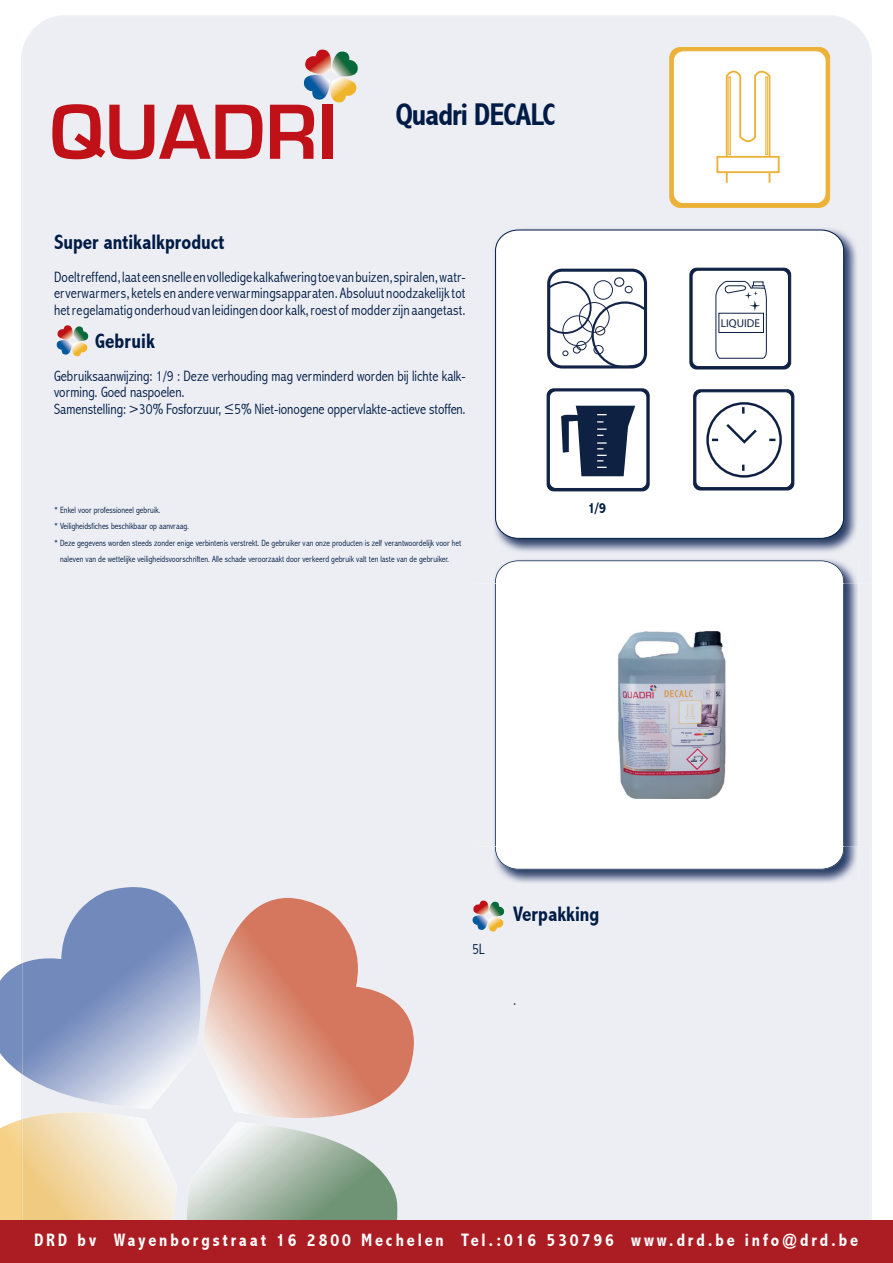
<style>
.page{position:relative;width:893px;height:1263px;background:#fff}
.page>*{position:absolute;margin:0;border:0;box-sizing:border-box;transform-origin:0 0}
.t1{font:700 81.15px "Eurostile";color:#c01119}
.t2{font:700 condensed 31.5px "Abadi";letter-spacing:-.03em;color:#001b45}
.t3{font:700 condensed 21px "Abadi";color:#001b45}
.t4{font:700 condensed 18px "Abadi";letter-spacing:.16em;color:#fff}
.t5{font:300 condensed 15px/16.5px "Abadi";color:#001b45;text-align:justify}
.t6{font:700 condensed 15px "Abadi";color:#001b45}
.t7{font:300 condensed 15px "Abadi";color:#231f20}
.t8{font:11.4px "Myriad Pro";color:#0e2143}
.t9{font:300 condensed 9px "Abadi";color:#001b45}
</style>
<div class="page">
<div style="left:21px;top:15px;width:851px;height:1205px;background:#eceef3"></div>
<img style="left:493px;top:227px;width:365px;height:326px">
<svg style="left:495px;top:229px;width:349px;height:310px"></svg>
<img style="left:493px;top:558px;width:365px;height:326px">
<svg style="left:495px;top:560px;width:349px;height:309px"></svg>
<svg style="left:470px;top:900px;width:37px;height:33px"></svg>
<svg style="left:397px;top:898px;width:17px;height:220px;background:#e5cdca"></svg>
<svg style="left:0;top:887px;width:397px;height:333px;background:#cabdbc"></svg>
<svg style="left:54px;top:325px;width:37px;height:33px"></svg>
<div style="left:549px;top:270px;width:96px;height:97px;background:#fff;border-radius:14px"></div>
<div style="left:547px;top:269px;width:100px;height:99px;border:3px solid #122349;border-radius:14px"></div>
<div style="left:614px;top:277px;width:10px;height:10px;border:1px solid #122349;border-radius:50%"></div>
<svg style="left:546px;top:280px;width:103px;height:89px"></svg>
<div style="left:693px;top:389px;width:101px;height:101px;border:1px solid #0e2143;border-radius:7px"></div>
<div style="left:696px;top:392px;width:96px;height:96px;background:#fff;border-radius:6px"></div>
<div style="left:696px;top:391px;width:96px;height:97px;border:1px solid #0e2143;border-radius:6px"></div>
<div style="left:706px;top:402px;width:76px;height:76px;border:2px solid #0e2143;border-radius:50%"></div>
<svg style="left:706px;top:407px;width:70px;height:69px"></svg>
<div style="left:547px;top:388px;width:102px;height:103px;border:1px solid #0e2143;border-radius:7px"></div>
<div style="left:549px;top:391px;width:98px;height:97px;background:#fff;border-radius:6px"></div>
<div style="left:549px;top:391px;width:98px;height:98px;border:1px solid #0e2143;border-radius:6px"></div>
<svg style="left:561px;top:406px;width:74px;height:71px"></svg>
<svg style="left:299px;top:50px;width:63px;height:55px;background:#bcb5ab"></svg>
<div style="left:0;top:1220px;width:893px;height:43px;background:#ac1d23"></div>
<div style="left:475px;top:584px;width:394px;height:262px;background:#eceef2"></div>
<img style="left:493px;top:584px;width:365px;height:262px">
<img style="left:495px;top:584px;width:349px;height:262px">
<div style="left:690px;top:268px;width:101px;height:101px;border:1px solid #0e2143;border-radius:7px"></div>
<div style="left:692px;top:270px;width:96px;height:97px;background:#fff;border-radius:6px"></div>
<div style="left:692px;top:270px;width:97px;height:97px;border:1px solid #0e2143;border-radius:6px"></div>
<svg style="left:715px;top:280px;width:52px;height:79px"></svg>
<div style="left:670px;top:48px;width:160px;height:159px;background:#ecb137;border-radius:11px"></div>
<div style="left:669px;top:47px;width:161px;height:161px;border:1px solid #ecb137;border-radius:11px"></div>
<div style="left:673px;top:51px;width:153px;height:153px;background:#fff;border-radius:10px"></div>
<div style="left:673px;top:50px;width:153px;height:154px;border:1px solid #ecb137;border-radius:10px"></div>
<svg style="left:725px;top:70px;width:46px;height:113px"></svg>
<div style="left:717px;top:157px;width:62px;height:15px;background:#fff"></div>
<div style="left:716px;top:156px;width:64px;height:17px;border:2px solid #ecb137"></div>
<div style="left:728px;top:76px;width:3px;height:79px;border:1px solid #ecb137"></div>
<div style="left:765px;top:76px;width:3px;height:79px;border:1px solid #ecb137"></div>
<h1 class="t1" style="left:50px;top:88px;width:289px">QUADRI</h1>
<h2 class="t2" style="left:396px;top:96px;width:161px">Quadri DECALC</h2>
<h3 class="t3" style="left:54px;top:229px;width:172px">Super antikalkproduct</h3>
<p class="t5" style="left:54px;top:268px;width:413px">Doeltreffend, laat een snelle en volledige kalkafwering toe van buizen, spiralen, watr&shy;erverwarmers, ketels en andere verwarmingsapparaten. Absoluut noodzakelijk tot het regelamatig onderhoud van leidingen door kalk, roest of modder zijn aangetast.</p>
<h3 class="t3" style="left:95px;top:328px;width:61px">Gebruik</h3>
<p class="t5" style="left:54px;top:367px;width:413px;text-align:left">Gebruiksaanwijzing: 1/9 : Deze verhouding mag verminderd worden bij lichte kalk&shy;vorming. Goed naspoelen.<br>Samenstelling: &gt;30% Fosforzuur, ≤5% Niet-ionogene oppervlakte-actieve stoffen.</p>
<p class="t9" style="left:54px;top:504px;width:108px">* Enkel voor professioneel gebruik.</p>
<p class="t9" style="left:54px;top:521px;width:136px">* Veiligheidsfiches beschikbaar op aanvraag.</p>
<p class="t9" style="left:54px;top:537px;width:409px">* Deze gegevens worden steeds zonder enige verbintenis verstrekt. De gebruiker van onze producten is zelf verantwoordelijk voor het</p>
<p class="t9" style="left:60px;top:554px;width:390px">naleven van de wettelijke veiligheidsvoorschriften. Alle schade veroorzaakt door verkeerd gebruik valt ten laste van de gebruiker.</p>
<p class="t6" style="left:588px;top:499px;width:20px">1/9</p>
<p class="t8" style="left:721px;top:316px;width:41px">LIQUIDE</p>
<p class="t5" style="left:472px;top:941px;width:14px">5L</p>
<h3 class="t3" style="left:513px;top:902px;width:88px">Verpakking</h3>
<p class="t7" style="left:513px;top:992px;width:5px">.</p>
<p class="t4" style="left:34px;top:1229px;width:826px">DRD bv Wayenborgstraat 16 2800 Mechelen Tel.:016 530796 www.drd.be info@drd.be</p>
</div>
